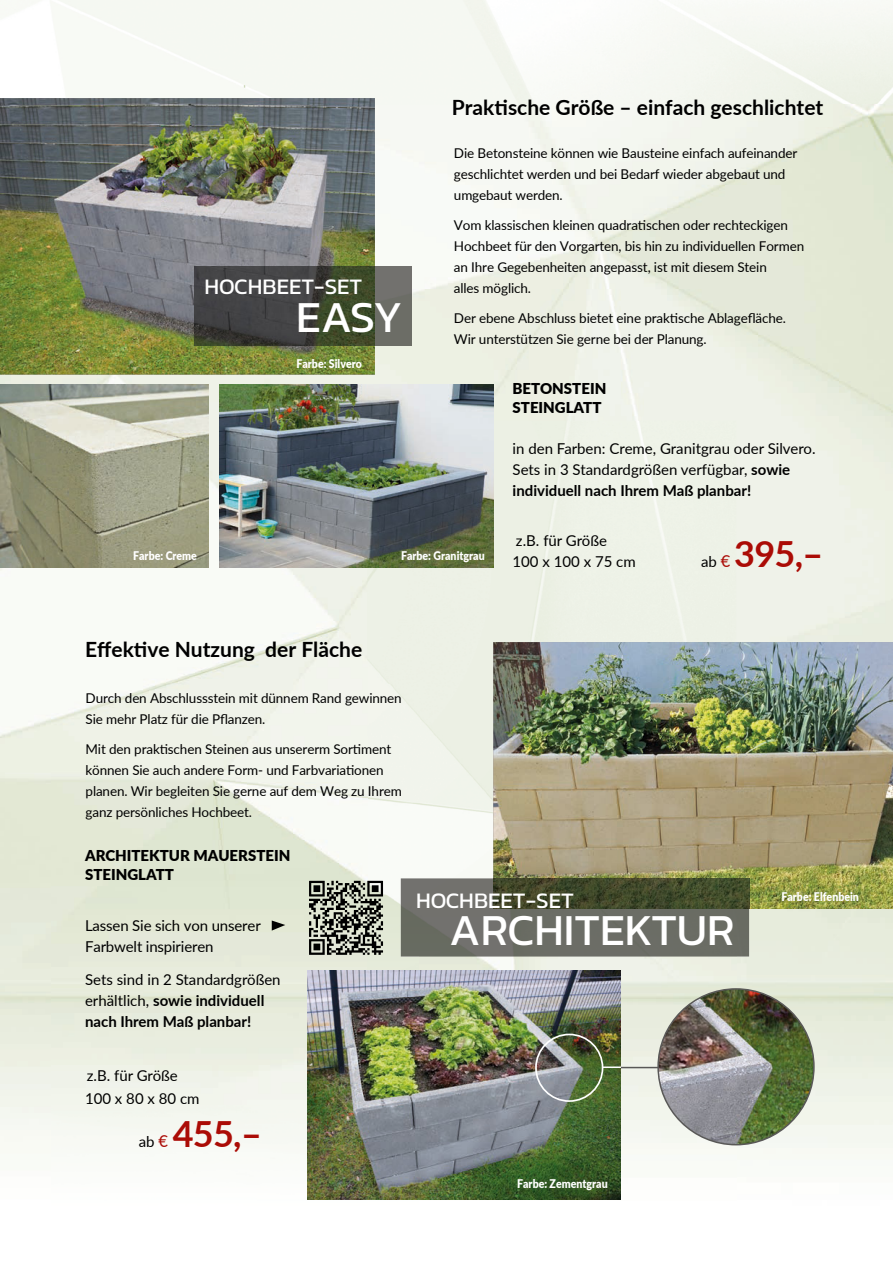
<style>
.page{position:relative;width:893px;height:1263px;background:#fff}
.page>*{position:absolute;margin:0;border:0;box-sizing:border-box;transform-origin:0 0}
.t1{font:45px "Kanit";color:#fff}
.t2{font:700 36px "Lato";letter-spacing:-.02em;color:#ab0c06}
.t3{font:22.5px "Kanit";color:#fff}
.t4{font:700 21px "Lato";color:#000}
.t5{font:15px/21px "Lato";color:#000}
.t6{font:900 15px/19.5px "Lato";color:#000}
.t7{font:13.5px/21px "Lato";letter-spacing:-.01em;color:#000}
.t8{font:900 12px "Lato";color:#fff;scale:.88 1}
.s1{font-weight:700}
.s2{font-weight:400;font-size:15px;color:#000}
.s3{font-weight:400;font-size:16.5px}
</style>
<div class="page">
<img style="left:0;top:374px;width:52px;height:779px">
<img style="left:368px;top:105px;width:367px;height:579px">
<img style="left:52px;top:374px;width:316px;height:826px">
<img style="left:367px;top:684px;width:126px;height:211px">
<img style="left:367px;top:895px;width:53px;height:305px">
<img style="left:736px;top:909px;width:157px;height:250px">
<img style="left:420px;top:956px;width:316px;height:244px">
<img style="left:220px;top:385px;width:273px;height:183px">
<img style="left:0;top:385px;width:209px;height:183px">
<img style="left:0;top:98px;width:375px;height:276px">
<img style="left:195px;top:267px;width:216px;height:78px">
<img style="left:493px;top:642px;width:400px;height:267px">
<div style="left:401px;top:878px;width:348px;height:78px;background:#6b6d66"></div>
<img style="left:493px;top:878px;width:256px;height:31px">
<img style="left:308px;top:970px;width:313px;height:229px">
<div style="left:535px;top:1033px;width:68px;height:69px;border:2px solid #fff;border-radius:50%"></div>
<hr style="left:621px;top:1067px;width:61px;height:1px;background:#595857">
<svg style="left:603px;top:1066px;width:18px;height:2px"></svg>
<img style="left:658px;top:989px;width:156px;height:156px;border-radius:78px">
<svg style="left:309px;top:881px;width:74px;height:74px;background:#72756c"></svg>
<svg style="left:272px;top:920px;width:13px;height:10px"></svg>
<h3 class="t3" style="left:204px;top:270px;width:159px">HOCHBEET-SET</h3>
<h1 class="t1" style="left:296px;top:284px;width:108px">EASY</h1>
<p class="t8" style="left:296px;top:354px;width:76px">Farbe: Silvero</p>
<h3 class="t4" style="left:452px;top:92px;width:373px">Praktische Größe – einfach geschlichtet</h3>
<p class="t7" style="left:454px;top:142px;width:345px">Die Betonsteine können wie Bausteine einfach aufeinander geschlichtet werden und bei Bedarf wieder abgebaut und umgebaut werden.</p>
<p class="t7" style="left:454px;top:214px;width:352px">Vom klassischen kleinen quadratischen oder rechteckigen Hochbeet für den Vorgarten, bis hin zu individuellen Formen an Ihre Gegebenheiten angepasst, ist mit diesem Stein<br>alles möglich.</p>
<p class="t7" style="left:454px;top:307px;width:334px">Der ebene Abschluss bietet eine praktische Ablagefläche.<br>Wir unterstützen Sie gerne bei der Planung.</p>
<p class="t6" style="left:513px;top:378px;width:95px">BETONSTEIN<br>STEINGLATT</p>
<p class="t5" style="left:513px;top:437px;width:304px">in den Farben: Creme, Granitgrau oder Silvero.<br>Sets in 3 Standardgrößen verfügbar, <span class="s1">sowie individuell nach Ihrem Maß planbar!</span></p>
<p class="t8" style="left:133px;top:546px;width:74px">Farbe: Creme</p>
<p class="t8" style="left:401px;top:546px;width:97px">Farbe: Granitgrau</p>
<h3 class="t4" style="left:85px;top:634px;width:279px">Effektive Nutzung der Fläche</h3>
<p class="t7" style="left:86px;top:687px;width:318px">Durch den Abschlussstein mit dünnem Rand gewinnen<br>Sie mehr Platz für die Pflanzen.</p>
<p class="t7" style="left:86px;top:738px;width:318px">Mit den praktischen Steinen aus unsererm Sortiment können Sie auch andere Form- und Farbvariationen planen. Wir begleiten Sie gerne auf dem Weg zu Ihrem ganz persönliches Hochbeet.</p>
<p class="t5" style="left:513px;top:530px;width:125px">z.B. für Größe<br>100 x 100 x 75 cm</p>
<h2 class="t2" style="left:701px;top:528px;width:124px"><span class="s2">ab</span> <span class="s3">€</span> 395,–</h2>
<p class="t6" style="left:85px;top:845px;width:207px">ARCHITEKTUR MAUERSTEIN<br>STEINGLATT</p>
<p class="t5" style="left:85px;top:914px;width:177px">Lassen Sie sich von unserer<br>Farbwelt inspirieren</p>
<p class="t5" style="left:85px;top:968px;width:197px">Sets sind in 2 Standardgrößen erhältlich, <span class="s1">sowie individuell nach Ihrem Maß planbar!</span></p>
<p class="t5" style="left:85px;top:1064px;width:116px;line-height:22.5px">z.B. für Größe<br>100 x 80 x 80 cm</p>
<h2 class="t2" style="left:139px;top:1107px;width:125px"><span class="s2">ab</span> <span class="s3">€</span> 455,–</h2>
<h3 class="t3" style="left:416px;top:884px;width:159px">HOCHBEET-SET</h3>
<h1 class="t1" style="left:449px;top:898px;width:287px">ARCHITEKTUR</h1>
<p class="t8" style="left:781px;top:887px;width:89px">Farbe: Elfenbein</p>
<p class="t8" style="left:517px;top:1174px;width:104px">Farbe: Zementgrau</p>
</div>
